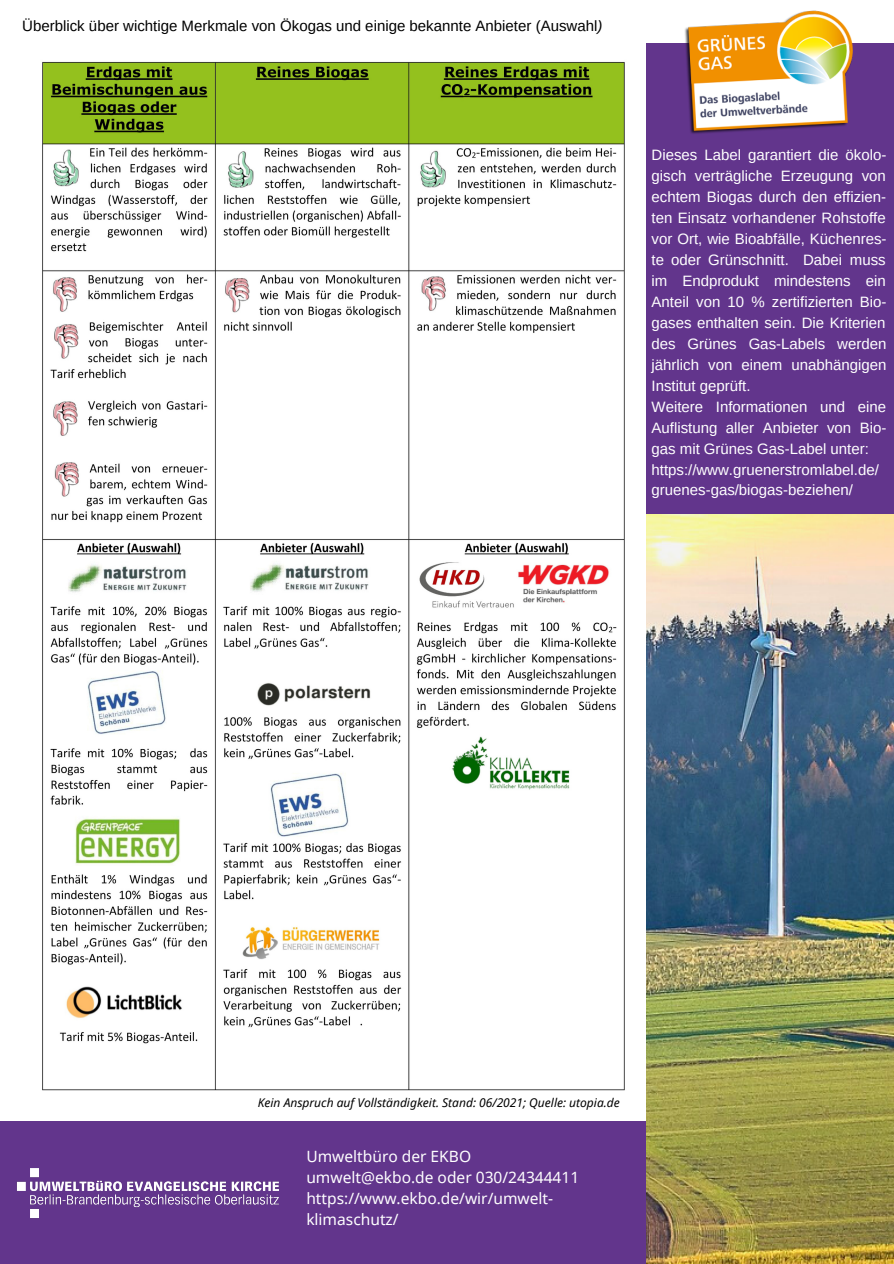
<style>
.page{position:relative;width:894px;height:1264px;background:#fff}
.page>*{position:absolute;margin:0;border:0;box-sizing:border-box;transform-origin:0 0}
.t1{font:15.6px/20.9px "Noto Sans";color:#fff}
.t2{font:15px/21px "Arimo";color:#fff;text-align:justify}
.t3{font:15px "Arimo";color:#000}
.t4{font:italic 12px "Noto Sans";color:#000}
.s1{font-style:italic}
</style>
<div class="page">
<div style="left:0;top:1121px;width:828px;height:142px;background:#62358c"></div>
<img style="left:646px;top:514px;width:247px;height:749px">
<img style="left:646px;top:574px;width:122px;height:116px">
<img style="left:17px;top:1168px;width:262px;height:50px">
<div style="left:646px;top:43px;width:247px;height:471px;background:#62358c"></div>
<img style="left:684px;top:10px;width:168px;height:124px">
<img style="left:42px;top:61px;width:583px;height:1030px">
<p class="t3" style="left:22px;top:18px;width:581px">Überblick über wichtige Merkmale von Ökogas und einige bekannte Anbieter (Auswahl<span class="s1">)</span></p>
<p class="t2" style="left:651px;top:145px;width:236px">Dieses Label garantiert die ökolo&shy;gisch verträgliche Erzeugung von echtem Biogas durch den effizien&shy;ten Einsatz vorhandener Rohstoffe vor Ort, wie Bioabfälle, Küchenres&shy;te oder Grünschnitt. Dabei muss im Endprodukt mindestens ein Anteil von 10 % zertifizierten Bio&shy;gases enthalten sein. Die Kriterien des Grünes Gas-Labels werden jährlich von einem unabhängigen Institut geprüft.</p>
<p class="t2" style="left:651px;top:396px;width:236px">Weitere Informationen und eine Auflistung aller Anbieter von Bio&shy;gas mit Grünes Gas-Label unter:</p>
<p class="t2" style="left:651px;top:459px;width:229px">https://www.gruenerstromlabel.de/ gruenes-gas/biogas-beziehen/</p>
<p class="t4" style="left:258px;top:1093px;width:363px">Kein Anspruch auf Vollständigkeit. Stand: 06/2021; Quelle: utopia.de</p>
<p class="t1" style="left:306px;top:1145px;width:166px">Umweltbüro der EKBO</p>
<p class="t1" style="left:306px;top:1166px;width:274px">umwelt@ekbo.de oder 030/24344411</p>
<p class="t1" style="left:306px;top:1187px;width:248px">https://www.ekbo.de/wir/umwelt&shy;klimaschutz/</p>
</div>
